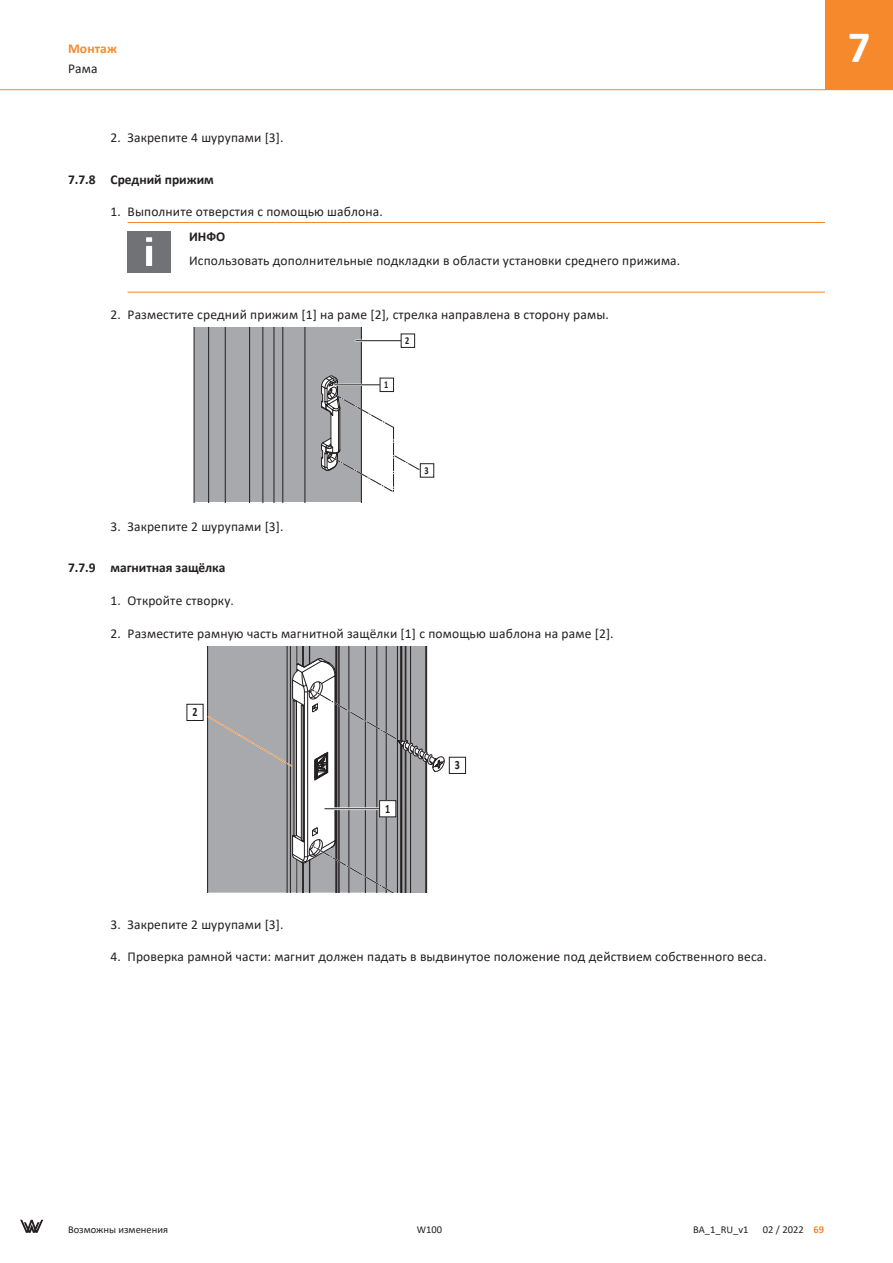
<style>
.page{position:relative;width:893px;height:1263px;background:#fff}
.page>*{position:absolute;margin:0;border:0;box-sizing:border-box;transform-origin:0 0}
.t1{font:700 45px "Calibri";color:#fff}
.Fließtext_Hinweis{font:13.5px "Calibri";letter-spacing:.01em;color:#231f20}
.Signalwort{font:700 13.5px "Calibri";color:#231f20}
.t2{font:700 13.5px "Calibri";letter-spacing:.01em;color:#f6892b}
.t3{font:700 12.6px "Calibri";color:#231f20;scale:.79 1}
.t4{font:10.5px "Calibri";color:#231f20}
.t5{font:700 10.5px "Calibri";color:#231f20;scale:.79 1}
.s1{font-weight:700;color:#f6892b}
</style>
<div class="page">
<hr style="left:0;top:89px;width:893px;height:1px;background:#f6892b">
<div style="left:825px;top:0;width:68px;height:89px;background:#f6892b"></div>
<svg style="left:20px;top:1220px;width:23px;height:13px"></svg>
<hr style="left:128px;top:222px;width:61px;height:1px;background:#f6892b">
<hr style="left:189px;top:222px;width:636px;height:1px;background:#f6892b">
<hr style="left:128px;top:292px;width:61px;height:1px;background:#f6892b">
<hr style="left:189px;top:292px;width:636px;height:1px;background:#f6892b">
<div style="left:128px;top:231px;width:43px;height:41px;background:#717275"></div>
<svg style="left:146px;top:237px;width:6px;height:29px"></svg>
<div style="left:194px;top:327px;width:167px;height:175px;background:#a8a9ad"></div>
<hr style="left:194px;top:327px;width:1px;height:175px;background:#231f20">
<hr style="left:208px;top:327px;width:1px;height:175px;background:#231f20">
<hr style="left:225px;top:327px;width:1px;height:175px;background:#231f20">
<hr style="left:249px;top:327px;width:1px;height:175px;background:#231f20">
<hr style="left:263px;top:327px;width:1px;height:175px;background:#231f20">
<hr style="left:274px;top:327px;width:1px;height:175px;background:#231f20">
<hr style="left:283px;top:327px;width:1px;height:175px;background:#231f20">
<hr style="left:305px;top:327px;width:1px;height:175px;background:#231f20">
<hr style="left:361px;top:327px;width:1px;height:175px;background:#231f20">
<hr style="left:356px;top:340px;width:52px;height:2px;background:#fff">
<hr style="left:356px;top:340px;width:52px;height:1px;background:#231f20">
<div style="left:401px;top:334px;width:14px;height:13px;background:#fff"></div>
<div style="left:401px;top:334px;width:14px;height:14px;border:1px solid #231f20"></div>
<div style="left:420px;top:463px;width:14px;height:15px;border:1px solid #231f20"></div>
<svg style="left:321px;top:375px;width:100px;height:118px"></svg>
<div style="left:449px;top:757px;width:17px;height:17px;border:1px solid #231f20"></div>
<svg style="left:207px;top:646px;width:238px;height:247px"></svg>
<div style="left:186px;top:704px;width:18px;height:17px;border:1px solid #231f20"></div>
<hr style="left:325px;top:807px;width:62px;height:3px;background:#fff">
<hr style="left:325px;top:808px;width:62px;height:1px;background:#231f20">
<div style="left:380px;top:801px;width:16px;height:16px;background:#fff"></div>
<div style="left:379px;top:800px;width:17px;height:17px;border:1px solid #231f20"></div>
<p class="t2" style="left:68px;top:39px;width:50px">Монтаж</p>
<p class="Fließtext_Hinweis" style="left:68px;top:59px;width:31px">Рама</p>
<p class="Fließtext_Hinweis" style="left:111px;top:128px;width:175px">2. Закрепите 4 шурупами [3].</p>
<p class="Signalwort" style="left:68px;top:170px;width:147px">7.7.8 Средний прижим</p>
<p class="Fließtext_Hinweis" style="left:111px;top:202px;width:274px">1. Выполните отверстия с помощью шаблона.</p>
<p class="Signalwort" style="left:189px;top:227px;width:38px">ИНФО</p>
<p class="Fließtext_Hinweis" style="left:189px;top:251px;width:493px">Использовать дополнительные подкладки в области установки среднего прижима.</p>
<p class="Fließtext_Hinweis" style="left:111px;top:305px;width:500px">2. Разместите средний прижим [1] на раме [2], стрелка направлена в сторону рамы.</p>
<p class="t5" style="left:384px;top:377px;width:7px">1</p>
<p class="t5" style="left:405px;top:333px;width:7px">2</p>
<p class="t5" style="left:424px;top:463px;width:7px">3</p>
<p class="Fließtext_Hinweis" style="left:111px;top:517px;width:175px">3. Закрепите 2 шурупами [3].</p>
<p class="Signalwort" style="left:68px;top:558px;width:159px">7.7.9 магнитная защёлка</p>
<p class="Fließtext_Hinweis" style="left:111px;top:591px;width:125px">1. Откройте створку.</p>
<p class="Fließtext_Hinweis" style="left:111px;top:624px;width:505px">2. Разместите рамную часть магнитной защёлки [1] с помощью шаблона на раме [2].</p>
<p class="t3" style="left:192px;top:703px;width:8px">2</p>
<p class="t3" style="left:385px;top:800px;width:8px">1</p>
<p class="t3" style="left:455px;top:756px;width:8px">3</p>
<p class="Fließtext_Hinweis" style="left:111px;top:915px;width:175px">3. Закрепите 2 шурупами [3].</p>
<p class="Fließtext_Hinweis" style="left:111px;top:947px;width:658px">4. Проверка рамной части: магнит должен падать в выдвинутое положение под действием собственного веса.</p>
<h1 class="t1" style="left:848px;top:15px;width:24px">7</h1>
<p class="t4" style="left:68px;top:1222px;width:102px">Возможны изменения</p>
<p class="t4" style="left:417px;top:1222px;width:27px">W100</p>
<p class="t4" style="left:693px;top:1222px;width:57px">BA_1_RU_v1</p>
<p class="t4" style="left:763px;top:1222px;width:63px">02 / 2022 <span class="s1">69</span></p>
</div>
